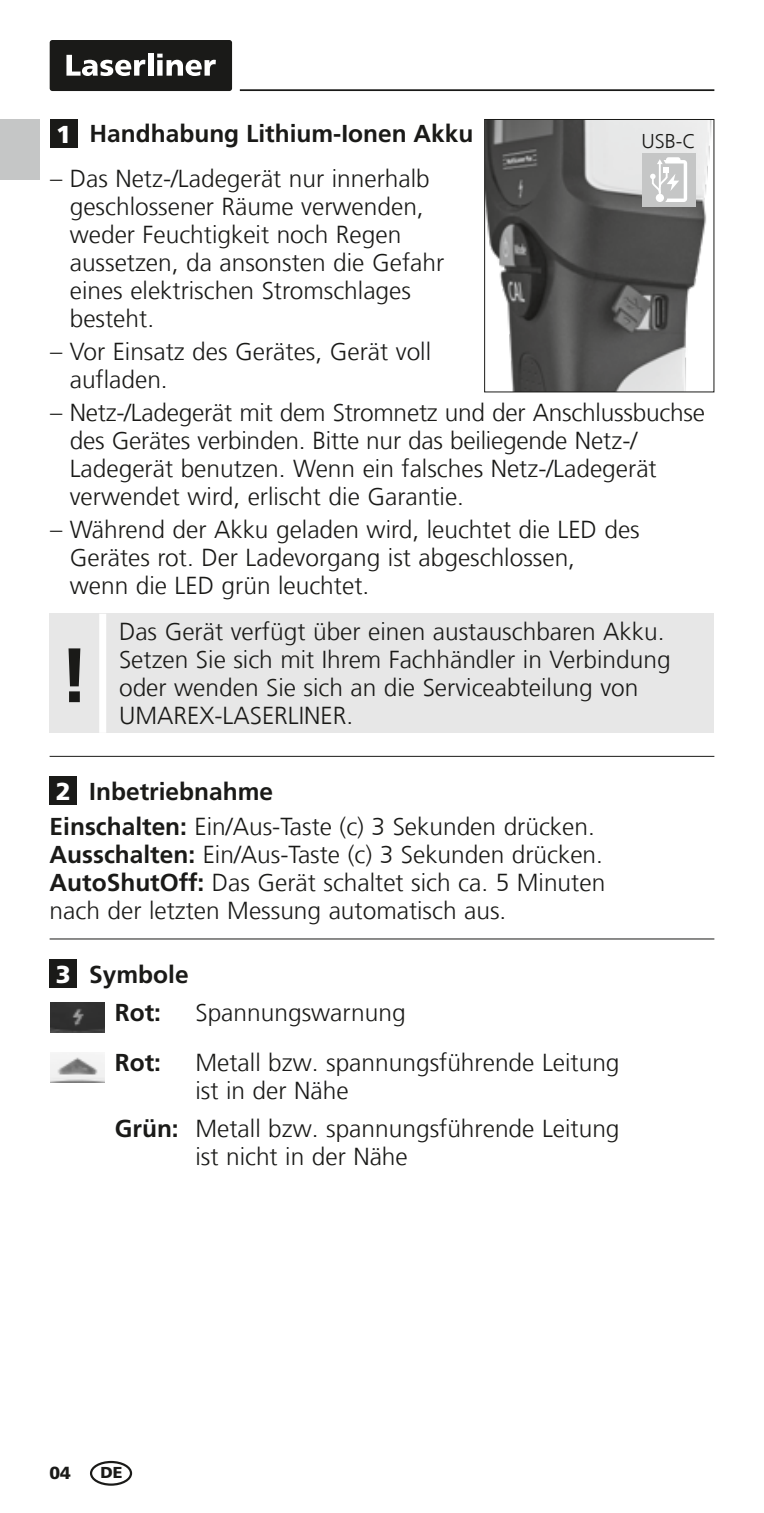
<style>
.page{position:relative;width:764px;height:1513px;background:#fff}
.page>*{position:absolute;margin:0;border:0;box-sizing:border-box;transform-origin:0 0}
.t1{font:700 77px "Frutiger LT Com";color:#1a1a18}
.t2{font:300 24.5px/28px "Frutiger LT Com";color:#1a1a18}
.t3{font:700 24.5px "Frutiger LT Com";color:#1a1a18}
.t4{font:900 24.5px "Frutiger LT Com";color:#fff}
.t5{font:300 19.95px "Frutiger LT Com";color:#1a1a18}
.t6{font:900 17.5px "Frutiger LT Com";color:#1a1a18}
.t7{font:900 15.75px "Frutiger LT Com";color:#1a1a18}
.s1{font-weight:900;color:#fff}
.s2{font-weight:700}
</style>
<div class="page">
<hr style="left:240px;top:89px;width:474px;height:2px;background:#1a1a18">
<div style="left:50px;top:40px;width:182px;height:51px;background:#1a1a18;border-radius:3px"></div>
<svg style="left:66px;top:55px;width:79px;height:21px"></svg>
<div style="left:148px;top:53px;width:5px;height:23px;background:#fff"></div>
<svg style="left:157px;top:54px;width:59px;height:22px"></svg>
<div style="left:90px;top:1461px;width:42px;height:25px;border:2px solid #1a1a18;border-radius:50%"></div>
<hr style="left:50px;top:756px;width:664px;height:1px;background:#1a1a18">
<hr style="left:50px;top:938px;width:664px;height:2px;background:#1a1a18">
<img style="left:50px;top:1003px;width:55px;height:29px">
<img style="left:50px;top:1053px;width:55px;height:29px">
<div style="left:50px;top:959px;width:27px;height:29px;background:#1a1a18"></div>
<img style="left:486px;top:121px;width:226px;height:269px">
<div style="left:484px;top:119px;width:230px;height:273px;border:1px solid #1a1a18"></div>
<div style="left:642px;top:153px;width:53px;height:53px;background:#c5c6c6"></div>
<svg style="left:650px;top:157px;width:37px;height:45px"></svg>
<div style="left:50px;top:119px;width:27px;height:29px;background:#1a1a18"></div>
<div style="left:50px;top:614px;width:664px;height:119px;background:#e7e7e7"></div>
<div style="left:99px;top:614px;width:7px;height:119px;background:#fff"></div>
<div style="left:50px;top:777px;width:27px;height:28px;background:#1a1a18"></div>
<div style="left:0;top:119px;width:40px;height:61px;background:#c5c6c6"></div>
<p class="t3" style="left:90px;top:119px;width:385px">Handhabung Lithium-Ionen Akku</p>
<p class="t2" style="left:70px;top:165px;width:376px;text-indent:-20px">– Das Netz-/Ladegerät nur innerhalb geschlossener Räume verwenden, weder Feuchtigkeit noch Regen aussetzen, da ansonsten die Gefahr eines elektrischen Stromschlages besteht.</p>
<p class="t2" style="left:70px;top:338px;width:363px;text-indent:-20px">– Vor Einsatz des Gerätes, Gerät voll aufladen.</p>
<p class="t2" style="left:70px;top:399px;width:637px;text-indent:-20px">– Netz-/Ladegerät mit dem Stromnetz und der Anschlussbuchse des Gerätes verbinden. Bitte nur das beiliegende Netz-/ Ladegerät benutzen. Wenn ein falsches Netz-/Ladegerät verwendet wird, erlischt die Garantie.</p>
<p class="t2" style="left:70px;top:516px;width:572px;text-indent:-20px">– Während der Akku geladen wird, leuchtet die LED des<br>Gerätes rot. Der Ladevorgang ist abgeschlossen,<br>wenn die LED grün leuchtet.</p>
<p class="t4" style="left:56px;top:119px;width:16px">1</p>
<p class="t5" style="left:641px;top:130px;width:56px">USB-C</p>
<h1 class="t1" style="left:59px;top:630px;width:31px">!</h1>
<p class="t2" style="left:119px;top:618px;width:553px">Das Gerät verfügt über einen austauschbaren Akku.<br>Setzen Sie sich mit Ihrem Fachhändler in Verbindung oder wenden Sie sich an die Serviceabteilung von UMAREX-LASERLINER.</p>
<p class="t2" style="left:50px;top:774px;width:547px;line-height:34.6px"><span class="s1">2</span> <span class="s2">Inbetriebnahme<br>Einschalten:</span> Ein/Aus-Taste (c) 3 Sekunden drücken.</p>
<p class="t2" style="left:50px;top:840px;width:557px;text-align:justify"><span class="s2">Ausschalten:</span> Ein/Aus-Taste (c) 3 Sekunden drücken.<br><span class="s2">AutoShutOff:</span> Das Gerät schaltet sich ca. 5 Minuten nach der letzten Messung automatisch aus.</p>
<p class="t3" style="left:56px;top:960px;width:134px"><span class="s1">3</span> Symbole</p>
<p class="t3" style="left:115px;top:998px;width:48px">Rot:</p>
<p class="t2" style="left:195px;top:999px;width:212px">Spannungswarnung</p>
<p class="t3" style="left:115px;top:1048px;width:48px">Rot:</p>
<p class="t2" style="left:195px;top:1048px;width:426px">Metall bzw. spannungsführende Leitung ist in der Nähe</p>
<p class="t2" style="left:195px;top:1115px;width:426px;text-indent:-81px"><span class="s2">Grün:</span> Metall bzw. spannungsführende Leitung ist nicht in der Nähe</p>
<p class="t6" style="left:50px;top:1462px;width:23px">04</p>
<p class="t7" style="left:101px;top:1463px;width:24px">DE</p>
</div>
